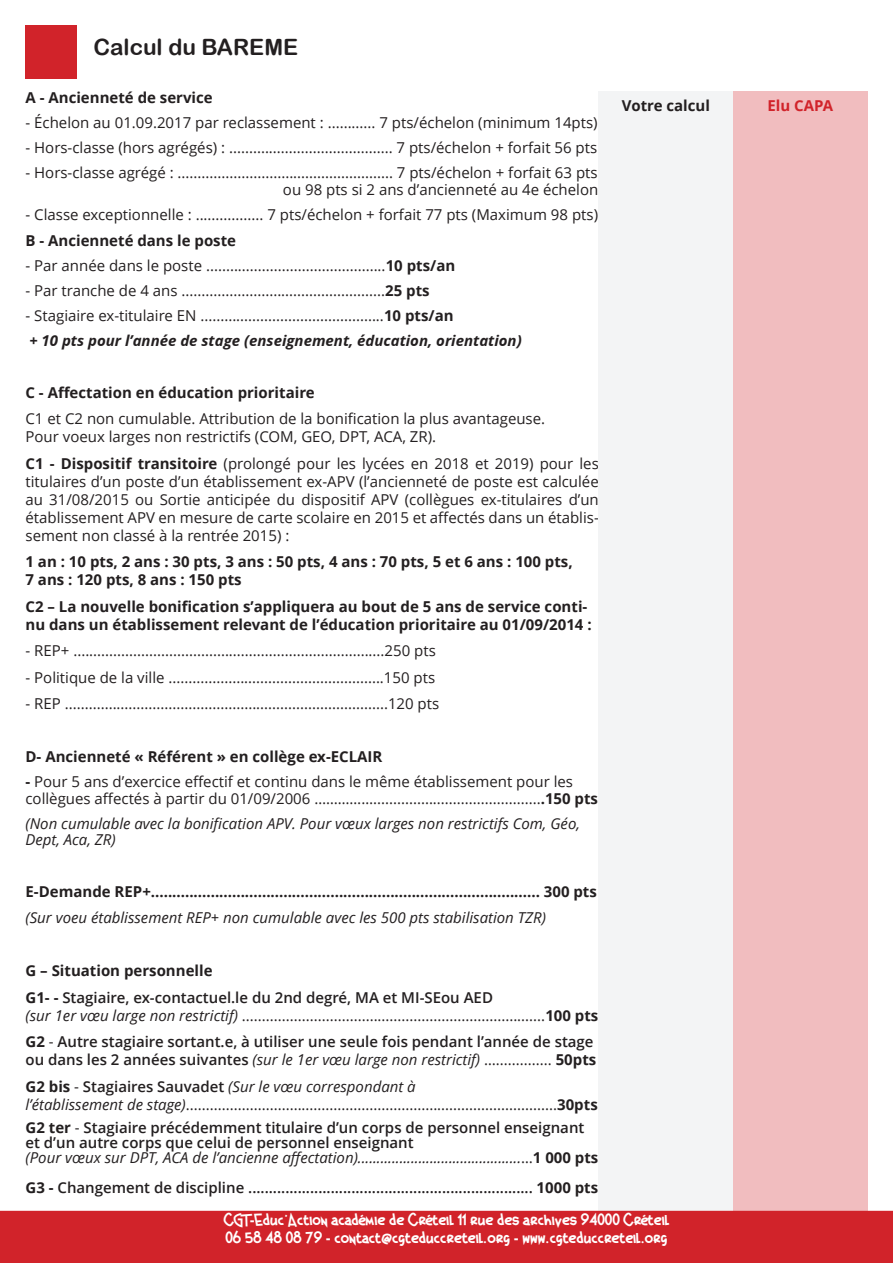
<style>
.page{position:relative;width:893px;height:1263px;background:#fff}
.page>*{position:absolute;margin:0;border:0;box-sizing:border-box;transform-origin:0 0}
.t1{font:22.5px "Arial Rounded MT Bold";color:#231f20}
.t2{font:15px/18px "Open Sans";color:#231f20}
.t3{font:700 15px/18px "Open Sans";color:#231f20}
.t4{font:600 15px/15px "Open Sans";color:#231f20}
.t5{font:italic 15px/16.5px "Open Sans";color:#231f20}
.t6{font:15px "German Beauty";color:#fff}
.t7{font:italic 700 15px "Open Sans";color:#231f20}
.t8{font:700 15px "Open Sans";color:#d1232a}
.s1{font-weight:700}
.s2{font-weight:600}
.s3{font-style:italic}
.s4{font-weight:400}
.s5{font-weight:400;font-style:italic}
</style>
<div class="page">
<div style="left:26px;top:26px;width:51px;height:53px;background:#d1232a"></div>
<div style="left:599px;top:92px;width:134px;height:1119px;background:#f3f4f5"></div>
<div style="left:733px;top:92px;width:134px;height:1119px;background:#f1bdbf"></div>
<div style="left:0;top:1211px;width:893px;height:52px;background:#d1232a"></div>
<p class="t1" style="left:94px;top:33px;width:206px">Calcul du BAREME</p>
<p class="t3" style="left:26px;top:88px;width:189px">A - Ancienneté de service</p>
<p class="t2" style="left:26px;top:113px;width:574px">- Échelon au 01.09.2017 par reclassement : ............ 7 pts/échelon (minimum 14pts)</p>
<p class="t2" style="left:26px;top:138px;width:573px">- Hors-classe (hors agrégés) : ......................................... 7 pts/échelon + forfait 56 pts</p>
<p class="t2" style="left:26px;top:164px;width:574px;line-height:16.5px;text-align:right">- Hors-classe agrégé : ...................................................... 7 pts/échelon + forfait 63 pts ou 98 pts si 2 ans d’ancienneté au 4e échelon</p>
<p class="t2" style="left:26px;top:205px;width:574px">- Classe exceptionnelle : ................. 7 pts/échelon + forfait 77 pts (Maximum 98 pts)</p>
<p class="t3" style="left:26px;top:231px;width:212px">B - Ancienneté dans le poste</p>
<p class="t2" style="left:26px;top:256px;width:431px">- Par année dans le poste .............................................<span class="s1">10 pts/an</span></p>
<p class="t2" style="left:26px;top:281px;width:406px">- Par tranche de 4 ans ...................................................<span class="s1">25 pts</span></p>
<p class="t2" style="left:26px;top:306px;width:430px">- Stagiaire ex-titulaire EN ..............................................<span class="s1">10 pts/an</span></p>
<p class="t7" style="left:29px;top:332px;width:494px">+ 10 pts pour l’année de stage (enseignement, éducation, orientation)</p>
<p class="t3" style="left:26px;top:383px;width:291px">C - Affectation en éducation prioritaire</p>
<p class="t2" style="left:26px;top:409px;width:521px">C1 et C2 non cumulable. Attribution de la bonification la plus avantageuse.<br>Pour voeux larges non restrictifs (COM, GEO, DPT, ACA, ZR).</p>
<p class="t2" style="left:26px;top:454px;width:575px;text-align:justify"><span class="s1">C1 - Dispositif transitoire</span> (prolongé pour les lycées en 2018 et 2019) pour les titulaires d’un poste d’un établissement ex-APV (l’ancienneté de poste est calculée au 31/08/2015 ou Sortie anticipée du dispositif APV (collègues ex-titulaires d’un établissement APV en mesure de carte scolaire en 2015 et affectés dans un établis&shy;sement non classé à la rentrée 2015) :</p>
<p class="t3" style="left:26px;top:552px;width:549px">1 an : 10 pts, 2 ans : 30 pts, 3 ans : 50 pts, 4 ans : 70 pts, 5 et 6 ans : 100 pts,<br>7 ans : 120 pts, 8 ans : 150 pts</p>
<p class="t3" style="left:26px;top:597px;width:568px">C2 – La nouvelle bonification s’appliquera au bout de 5 ans de service conti&shy;nu dans un établissement relevant de l’éducation prioritaire au 01/09/2014 :</p>
<p class="t2" style="left:26px;top:641px;width:412px">- REP+ ..............................................................................250 pts</p>
<p class="t2" style="left:26px;top:668px;width:411px">- Politique de la ville ......................................................150 pts</p>
<p class="t2" style="left:26px;top:694px;width:415px">- REP .................................................................................120 pts</p>
<p class="t3" style="left:26px;top:747px;width:358px">D- Ancienneté « Référent » en collège ex-ECLAIR</p>
<p class="t2" style="left:26px;top:773px;width:574px;line-height:16.5px"><span class="s1">-</span> Pour 5 ans d’exercice effectif et continu dans le même établissement pour les collègues affectés à partir du 01/09/2006 ……………..........................................<span class="s1">.150 pts</span></p>
<p class="t5" style="left:26px;top:815px;width:556px">(Non cumulable avec la bonification APV. Pour vœux larges non restrictifs Com, Géo,<br>Dept, Aca, ZR)</p>
<p class="t3" style="left:26px;top:882px;width:573px">E-Demande REP+........................................................................................... 300 pts</p>
<p class="t5" style="left:26px;top:909px;width:522px">(Sur voeu établissement REP+ non cumulable avec les 500 pts stabilisation TZR)</p>
<p class="t3" style="left:26px;top:961px;width:189px">G – Situation personnelle</p>
<p class="t2" style="left:26px;top:988px;width:574px"><span class="s1">G1- -</span> <span class="s2">Stagiaire, ex-contactuel.le du 2nd degré, MA et MI-SEou AED<br></span><span class="s3">(sur 1er vœu large non restrictif)</span> ............................................................................<span class="s1">100 pts</span></p>
<p class="t4" style="left:26px;top:1032px;width:572px;line-height:18px"><span class="s1">G2</span> <span class="s4">-</span> Autre stagiaire sortant.e, à utiliser une seule fois pendant l’année de stage ou dans les 2 années suivantes <span class="s5">(sur le 1er vœu large non restrictif)</span> <span class="s4">…..............</span> <span class="s1">50pts</span></p>
<p class="t2" style="left:26px;top:1077px;width:574px"><span class="s1">G2 bis</span> - <span class="s2">Stagiaires Sauvadet</span> <span class="s3">(Sur le vœu correspondant à<br>l’établissement de stage)</span>.............................................................................................<span class="s1">30pts</span></p>
<p class="t4" style="left:26px;top:1120px;width:574px"><span class="s1">G2 ter</span> <span class="s4">-</span> Stagiaire précédemment titulaire d’un corps de personnel enseignant et d’un autre corps que celui de personnel enseignant<br><span class="s5">(Pour vœux sur DPT, ACA de l’ancienne affectation)...........................................</span><span class="s4">…</span><span class="s1">1 000 pts</span></p>
<p class="t4" style="left:26px;top:1180px;width:574px"><span class="s1">G3 -</span> Changement de discipline ..................................................................... <span class="s1">1000 pts</span></p>
<p class="t3" style="left:622px;top:96px;width:90px">Votre calcul</p>
<p class="t8" style="left:767px;top:95px;width:67px">Elu CAPA</p>
<p class="t6" style="left:224px;top:1212px;width:447px">CGT-Educ’Action académie de Créteil 11 rue des archives 94000 Créteil</p>
<p class="t6" style="left:225px;top:1230px;width:444px">06 58 48 08 79 - contact@cgteduccreteil.org - www.cgteduccreteil.org</p>
</div>
